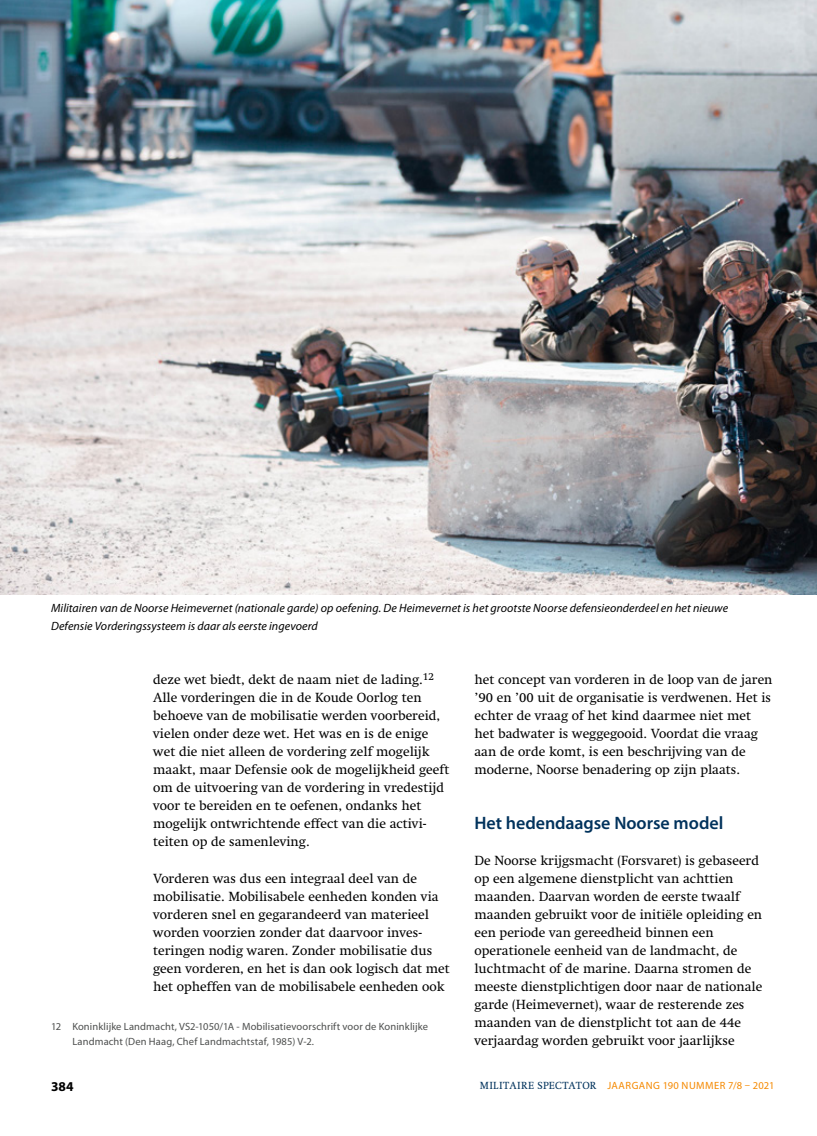
<style>
.page{position:relative;width:817px;height:1136px;background:#fff}
.page>*{position:absolute;margin:0;border:0;box-sizing:border-box;transform-origin:0 0}
.t1{font:600 18px "Myriad Pro";color:#00325c}
.t2{font:13.5px/18px "Swift LT Std";color:#000}
.t3{font:700 13.5px "Myriad Pro";color:#000}
.t4{font:italic 12px/18px "Myriad Pro";letter-spacing:.005em;color:#000}
.t5{font:10.5px/15px "Myriad Pro";letter-spacing:.01em;color:#4d4f4e}
.t6{font:10.5px "Myriad Pro";letter-spacing:.045em;color:#f58900}
.s1{font-family:"Swift LT Std";color:#00325c}
</style>
<div class="page">
<img style="left:0;top:0;width:816px;height:594px">
<p class="t4" style="left:51px;top:599px;width:678px">Militairen van de Noorse Heimevernet (nationale garde) op oefening. De Heimevernet is het grootste Noorse defensieonderdeel en het nieuwe<br>Defensie Vorderingssysteem is daar als eerste ingevoerd</p>
<p class="t2" style="left:153px;top:671px;width:297px">deze wet biedt, dekt de naam niet de lading.<sup>12<br></sup>Alle vorderingen die in de Koude Oorlog ten behoeve van de mobilisatie werden voorbereid, vielen onder deze wet. Het was en is de enige wet die niet alleen de vordering zelf mogelijk maakt, maar Defensie ook de mogelijkheid geeft om de uitvoering van de vordering in vredestijd voor te bereiden en te oefenen, ondanks het mogelijk ontwrichtende effect van die activi&shy;teiten op de samenleving.</p>
<p class="t2" style="left:153px;top:869px;width:298px">Vorderen was dus een integraal deel van de mobilisatie. Mobilisabele eenheden konden via vorderen snel en gegarandeerd van materieel worden voorzien zonder dat daarvoor inves&shy;teringen nodig waren. Zonder mobilisatie dus geen vorderen, en het is dan ook logisch dat met het opheffen van de mobilisabele eenheden ook</p>
<p class="t5" style="left:72px;top:1018px;width:357px;text-indent:-21px">12 Koninklijke Landmacht, VS2-1050/1A - Mobilisatievoorschrift voor de Koninklijke<br>Landmacht (Den Haag, Chef Landmachtstaf, 1985) V-2.</p>
<p class="t2" style="left:474px;top:671px;width:299px">het concept van vorderen in de loop van de jaren ’90 en ’00 uit de organisatie is verdwenen. Het is echter de vraag of het kind daarmee niet met het badwater is weggegooid. Voordat die vraag aan de orde komt, is een beschrijving van de moderne, Noorse benadering op zijn plaats.</p>
<h1 class="t1" style="left:474px;top:811px;width:250px">Het hedendaagse Noorse model</h1>
<p class="t2" style="left:474px;top:851px;width:289px">De Noorse krijgsmacht (Forsvaret) is gebaseerd op een algemene dienstplicht van achttien maanden. Daarvan worden de eerste twaalf maanden gebruikt voor de initiële opleiding en een periode van gereedheid binnen een operationele eenheid van de landmacht, de luchtmacht of de marine. Daarna stromen de meeste dienstplichtigen door naar de nationale garde (Heimevernet), waar de resterende zes maanden van de dienstplicht tot aan de 44e verjaardag worden gebruikt voor jaarlijkse</p>
<p class="t3" style="left:51px;top:1077px;width:24px">384</p>
<p class="t6" style="left:479px;top:1078px;width:296px"><span class="s1">MILITAIRE SPECTATOR</span> JAARGANG 190 NUMMER 7/8 – 2021</p>
</div>
